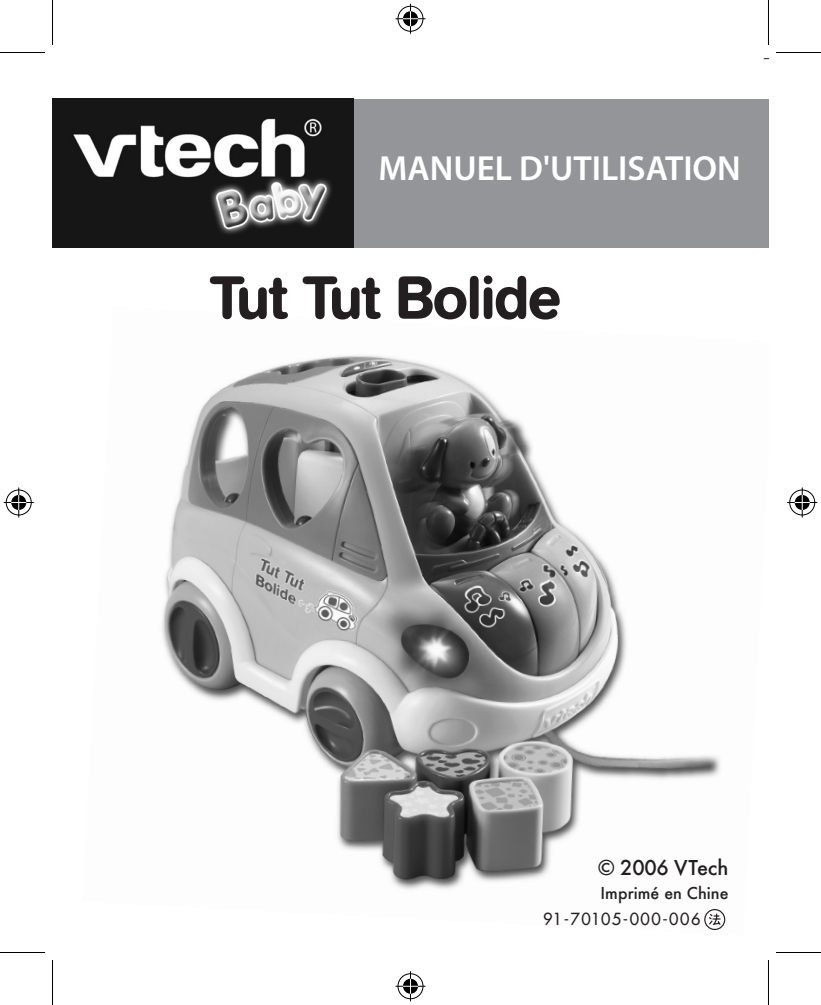
<style>
.page{position:relative;width:821px;height:1005px;background:#fff}
.page>*{position:absolute;margin:0;border:0;box-sizing:border-box;transform-origin:0 0}
.t1{font:500 60px "AG Book Rounded";letter-spacing:-.02em;color:#231f20}
.t2{font:35px "Myriad MM";color:#fff}
.t3{font:500 20px "Futura";letter-spacing:-.015em;color:#231f20}
.t4{font:16.25px "Futura";letter-spacing:.09em;color:#231f20}
.t5{font:500 16px "Futura";color:#231f20}
</style>
<div class="page">
<img style="left:162px;top:355px;width:558px;height:535px">
<div style="left:297px;top:99px;width:471px;height:149px;background:#939598"></div>
<img style="left:52px;top:99px;width:301px;height:149px">
<svg style="left:704px;top:909px;width:22px;height:22px"></svg>
<hr style="left:0;top:52px;width:45px;height:1px;background:#000">
<hr style="left:776px;top:52px;width:45px;height:1px;background:#000">
<hr style="left:0;top:952px;width:45px;height:1px;background:#000">
<hr style="left:776px;top:952px;width:45px;height:1px;background:#000">
<hr style="left:52px;top:0;width:1px;height:45px;background:#000">
<hr style="left:52px;top:960px;width:1px;height:45px;background:#000">
<hr style="left:768px;top:0;width:1px;height:45px;background:#000">
<hr style="left:768px;top:960px;width:1px;height:45px;background:#000">
<div style="left:396px;top:5px;width:28px;height:28px;border:3px solid #fff;border-radius:50%"></div>
<hr style="left:395px;top:17px;width:30px;height:3px;background:#fff">
<hr style="left:409px;top:4px;width:3px;height:30px;background:#fff">
<div style="left:401px;top:10px;width:18px;height:18px;border:3px solid #fff;border-radius:50%"></div>
<div style="left:398px;top:6px;width:25px;height:26px;border:1px solid #000;border-radius:50%"></div>
<hr style="left:395px;top:18px;width:30px;height:1px;background:#000">
<hr style="left:410px;top:4px;width:1px;height:30px;background:#000">
<svg style="left:403px;top:11px;width:15px;height:15px"></svg>
<div style="left:396px;top:972px;width:28px;height:28px;border:3px solid #fff;border-radius:50%"></div>
<hr style="left:395px;top:985px;width:30px;height:3px;background:#fff">
<hr style="left:409px;top:971px;width:3px;height:30px;background:#fff">
<div style="left:401px;top:977px;width:18px;height:18px;border:3px solid #fff;border-radius:50%"></div>
<div style="left:398px;top:973px;width:25px;height:26px;border:1px solid #000;border-radius:50%"></div>
<hr style="left:395px;top:986px;width:30px;height:1px;background:#000">
<hr style="left:410px;top:971px;width:1px;height:30px;background:#000">
<svg style="left:403px;top:979px;width:15px;height:15px"></svg>
<div style="left:5px;top:488px;width:28px;height:29px;border:3px solid #fff;border-radius:50%"></div>
<hr style="left:4px;top:501px;width:30px;height:3px;background:#fff">
<hr style="left:17px;top:488px;width:3px;height:30px;background:#fff">
<div style="left:10px;top:493px;width:18px;height:19px;border:3px solid #fff;border-radius:50%"></div>
<div style="left:6px;top:490px;width:26px;height:25px;border:1px solid #000;border-radius:50%"></div>
<hr style="left:4px;top:502px;width:30px;height:1px;background:#000">
<hr style="left:18px;top:488px;width:1px;height:30px;background:#000">
<svg style="left:11px;top:495px;width:15px;height:15px"></svg>
<div style="left:788px;top:488px;width:28px;height:29px;border:3px solid #fff;border-radius:50%"></div>
<hr style="left:787px;top:501px;width:30px;height:3px;background:#fff">
<svg style="left:800px;top:488px;width:4px;height:30px"></svg>
<div style="left:793px;top:493px;width:18px;height:19px;border:3px solid #fff;border-radius:50%"></div>
<div style="left:789px;top:490px;width:26px;height:25px;border:1px solid #000;border-radius:50%"></div>
<hr style="left:787px;top:502px;width:30px;height:1px;background:#000">
<hr style="left:802px;top:488px;width:1px;height:30px;background:#000">
<svg style="left:794px;top:495px;width:15px;height:15px"></svg>
<p class="t2" style="left:378px;top:151px;width:364px">MANUEL D'UTILISATION</p>
<p class="t1" style="left:210px;top:263px;width:352px">Tut Tut Bolide</p>
<p class="t3" style="left:598px;top:854px;width:132px">© 2006 VTech</p>
<p class="t5" style="left:600px;top:882px;width:129px">Imprimé en Chine</p>
<p class="t4" style="left:543px;top:909px;width:159px">91-70105-000-006</p>
</div>
